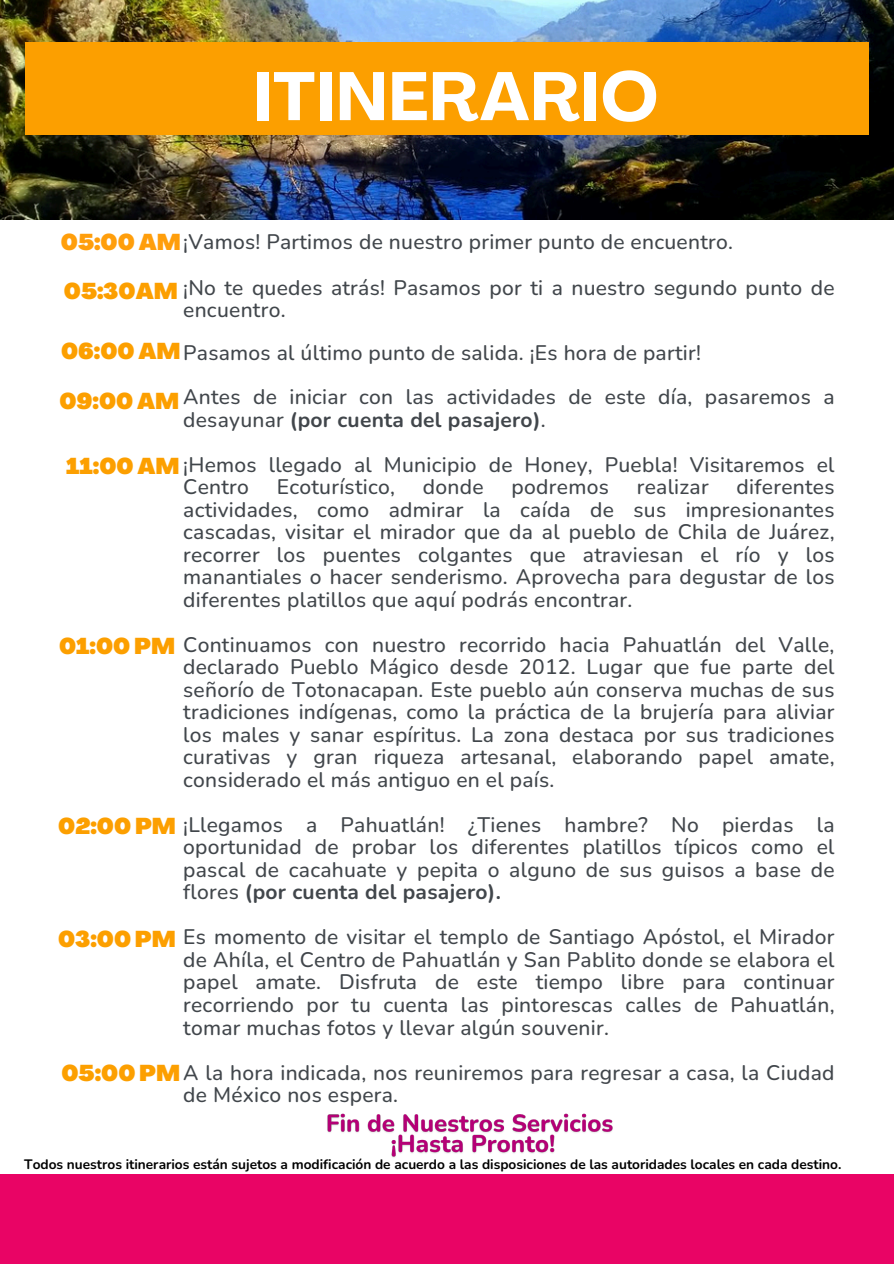
<style>
.page{position:relative;width:894px;height:1264px;background:#fff}
.page>*{position:absolute;margin:0;border:0;box-sizing:border-box;transform-origin:0 0}
.t1{font:700 67.5px "Agrandir";letter-spacing:.015em;color:#fff}
.t2{font:900 22.5px "Agrandir";color:#fc9f00}
.t3{font:500 21px/22.5px "Nunito";letter-spacing:.015em;color:#41464b}
.t4{font:700 13.65px "Nunito";color:#000}
.s1{font-family:"Agrandir";font-weight:900;font-size:22.5px;color:#ff9e0b}
.s2{font-family:"Agrandir";font-weight:900;font-size:22.5px;color:#fc9f00}
.s3{font-weight:700}
</style>
<div class="page">
<img style="left:0;top:0;width:893px;height:219px">
<div style="left:0;top:1174px;width:893px;height:89px;background:#e90465"></div>
<div style="left:25px;top:42px;width:843px;height:93px;background:#fc9f00"></div>
<img style="left:327px;top:1113px;width:286px;height:45px">
<h4 class="t1" style="left:253px;top:69px;width:406px">ITINERARIO</h4>
<h1 class="t3" style="left:61px;top:230px;width:673px"><span class="s1">05:00 AM</span>¡Vamos! Partimos de nuestro primer punto de encuentro.</h1>
<h4 class="t3" style="left:183px;top:276px;width:652px">¡No te quedes atrás! Pasamos por ti a nuestro segundo punto de encuentro.</h4>
<h4 class="t3" style="left:61px;top:341px;width:641px"><span class="s2">06:00 AM</span>Pasamos al último punto de salida. ¡Es hora de partir!</h4>
<h4 class="t3" style="left:183px;top:386px;width:652px">Antes de iniciar con las actividades de este día, pasaremos a desayunar <span class="s3">(por cuenta del pasajero)</span>.</h4>
<h4 class="t3" style="left:183px;top:453px;width:652px">¡Hemos llegado al Municipio de Honey, Puebla! Visitaremos el<br>Centro</h4>
<h2 class="t2" style="left:64px;top:282px;width:115px">05:30AM</h2>
<h2 class="t2" style="left:59px;top:392px;width:121px">09:00 AM</h2>
<h2 class="t2" style="left:66px;top:457px;width:115px">11:00 AM</h2>
<h4 class="t3" style="left:277px;top:476px;width:120px">Ecoturístico,</h4>
<h4 class="t3" style="left:423px;top:476px;width:62px">donde</h4>
<h4 class="t3" style="left:511px;top:476px;width:99px">podremos</h4>
<h4 class="t3" style="left:636px;top:476px;width:73px">realizar</h4>
<h4 class="t3" style="left:183px;top:476px;width:652px;text-align:justify;text-indent:553px">diferentes actividades, como admirar la caída de sus impresionantes cascadas, visitar el mirador que da al pueblo de Chila de Juárez, recorrer los puentes colgantes que atraviesan el río y los manantiales o hacer senderismo. Aprovecha para degustar de los diferentes platillos que aquí podrás encontrar.</h4>
<h4 class="t3" style="left:183px;top:633px;width:652px;text-align:justify;text-indent:-124px"><span class="s2">01:00 PM</span> Continuamos con nuestro recorrido hacia Pahuatlán del Valle, declarado Pueblo Mágico desde 2012. Lugar que fue parte del señorío de Totonacapan. Este pueblo aún conserva muchas de sus tradiciones indígenas, como la práctica de la brujería para aliviar los males y sanar espíritus. La zona destaca por sus tradiciones curativas y gran riqueza artesanal, elaborando papel amate, considerado el más antiguo en el país.</h4>
<h4 class="t3" style="left:183px;top:813px;width:652px;text-align:justify;text-indent:-125px"><span class="s2">02:00 PM</span> ¡Llegamos a Pahuatlán! ¿Tienes hambre? No pierdas la oportunidad de probar los diferentes platillos típicos como el pascal de cacahuate y pepita o alguno de sus guisos a base de flores <span class="s3">(por cuenta del pasajero).</span></h4>
<h4 class="t3" style="left:183px;top:926px;width:652px;text-align:justify">Es momento de visitar el templo de Santiago Apóstol, el Mirador de Ahíla, el Centro de Pahuatlán y San Pablito donde se elabora el papel amate. Disfruta de este tiempo libre para continuar recorriendo por tu cuenta las pintorescas calles de Pahuatlán, tomar muchas fotos y llevar algún souvenir.</h4>
<h4 class="t3" style="left:183px;top:1061px;width:652px">A la hora indicada, nos reuniremos para regresar a casa, la Ciudad de México nos espera.</h4>
<p class="t2" style="left:58px;top:930px;width:119px">03:00 PM</p>
<h2 class="t2" style="left:61px;top:1064px;width:120px">05:00 PM</h2>
<h2 class="t4" style="left:24px;top:1155px;width:818px">Todos nuestros itinerarios están sujetos a modificación de acuerdo a las disposiciones de las autoridades locales en cada destino.</h2>
</div>
